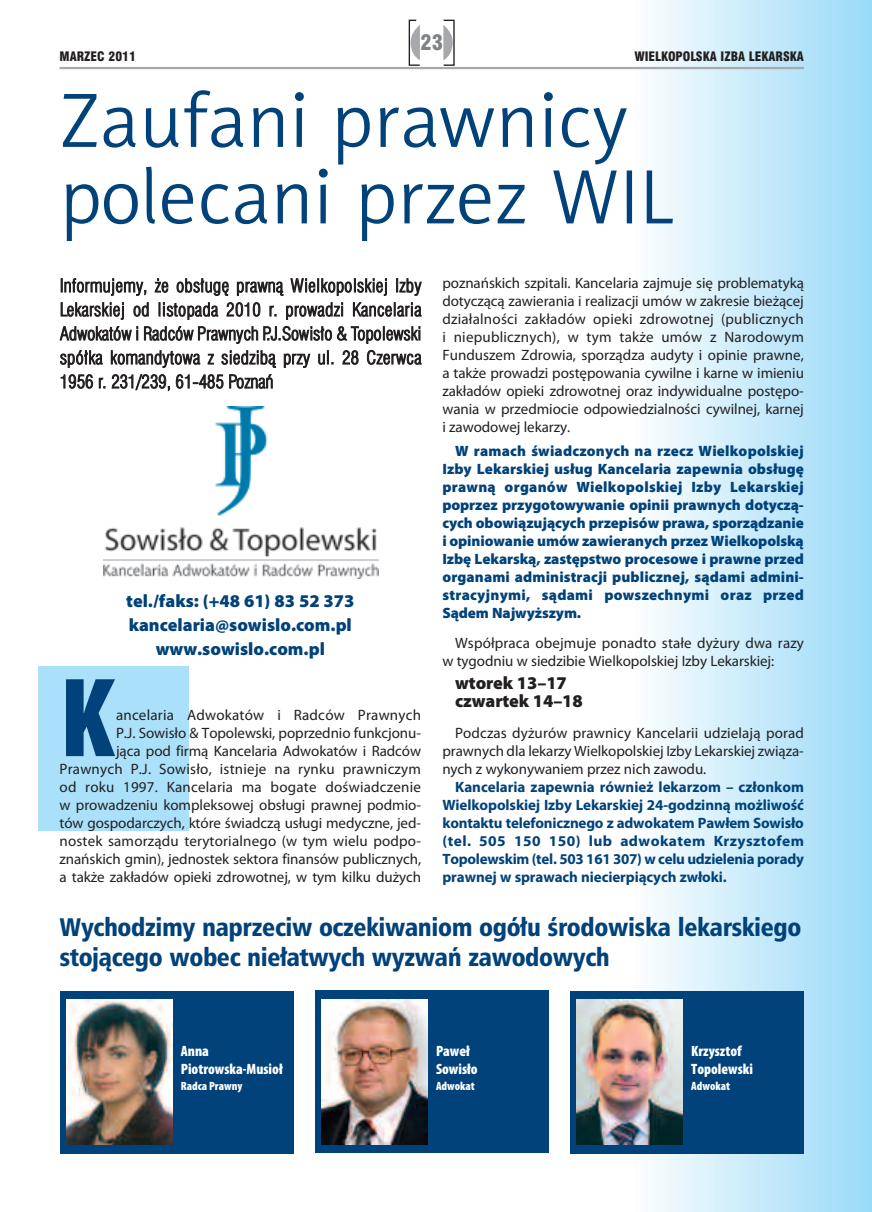
<style>
.page{position:relative;width:872px;height:1212px;background:#fff}
.page>*{position:absolute;margin:0;border:0;box-sizing:border-box;transform-origin:0 0}
.t1{font:900 condensed 114px "Myriad Pro";color:#004279}
.t2{font:78px/76.5px "Naomi Sans EFNTT Light";color:#004279}
.t3{font:25.5px/30px "Humnst 777 Blk Cn EU";letter-spacing:-.015em;color:#004279}
.t4{font:21px "Swis 721 Blk Cn EU";color:#808285}
.t5{font:18px/24px "Swis 721 Lt Cn EU";letter-spacing:.01em;color:#231f20;text-align:justify}
.t6{font:900 18px/24px "Myriad Pro";color:#004279;text-align:center}
.t7{font:900 18px/18px "Myriad Pro";letter-spacing:-.005em;color:#231f20}
.t8{font:15px/18px "Myriad Pro";letter-spacing:-.005em;color:#231f20;text-align:justify}
.t9{font:900 15px/18px "Myriad Pro";letter-spacing:.015em;color:#004279;text-align:justify}
.t10{font:700 15px/18px "Myriad Pro";letter-spacing:-.005em;color:#004279;text-align:justify}
.t11{font:900 condensed 15px/18px "Myriad Pro";color:#fff}
.t12{font:12.75px "Swis 721 Blk Cn EU";color:#231f20}
.t13{font:900 condensed 12px "Myriad Pro";color:#fff}
</style>
<div class="page">
<div style="left:631px;top:0;width:241px;height:1212px;background:linear-gradient(to right,#fefefe,#98daf8)"></div>
<div style="left:38px;top:667px;width:150px;height:164px;background:#aae0f9"></div>
<img style="left:104px;top:407px;width:274px;height:171px">
<div style="left:60px;top:991px;width:233px;height:162px;background:#004279"></div>
<img style="left:66px;top:1000px;width:106px;height:144px">
<div style="left:315px;top:991px;width:234px;height:162px;background:#004279"></div>
<img style="left:321px;top:999px;width:106px;height:145px">
<div style="left:570px;top:991px;width:234px;height:162px;background:#004279"></div>
<img style="left:576px;top:1000px;width:106px;height:144px">
<svg style="left:443px;top:25px;width:10px;height:35px"></svg>
<svg style="left:408px;top:19px;width:12px;height:47px"></svg>
<hr style="left:60px;top:67px;width:744px;height:2px;background:#a8a9ad">
<h3 class="t4" style="left:420px;top:30px;width:24px">23</h3>
<p class="t12" style="left:60px;top:48px;width:78px">MARZEC 2011</p>
<p class="t12" style="left:634px;top:48px;width:171px">WIELKOPOLSKA IZBA LEKARSKA</p>
<h2 class="t2" style="left:60px;top:82px;width:615px">Zaufani prawnicy polecani przez WIL</h2>
<p class="t5" style="left:60px;top:274px;width:363px">Informujemy, że obsługę prawną Wielkopolskiej Izby Lekarskiej od listopada 2010 r. prowadzi Kancelaria Adwokatów i Radców Prawnych P.J.Sowisło &amp; Topolewski spółka komandytowa z siedzibą przy ul. 28 Czerwca 1956 r. 231/239, 61-485 Poznań</p>
<p class="t6" style="left:126px;top:591px;width:230px">tel./faks: (+48 61) 83 52 373 kancelaria@sowislo.com.pl www.sowislo.com.pl</p>
<h1 class="t1" style="left:60px;top:678px;width:56px">K</h1>
<p class="t8" style="left:60px;top:707px;width:363px;text-align:right">ancelaria Adwokatów i Radców Prawnych<br>P.J. Sowisło &amp; Topolewski, poprzednio funkcjonu-<br>jąca pod firmą Kancelaria Adwokatów i Radców Prawnych P.J. Sowisło, istnieje na rynku prawniczym od roku 1997. Kancelaria ma bogate doświadczenie w prowadzeniu kompleksowej obsługi prawnej podmio&shy;tów gospodarczych, które świadczą usługi medyczne, jed&shy;nostek samorządu terytorialnego (w tym wielu podpo&shy;znańskich gmin), jednostek sektora finansów publicznych, a także zakładów opieki zdrowotnej, w tym kilku dużych</p>
<p class="t8" style="left:442px;top:275px;width:363px">poznańskich szpitali. Kancelaria zajmuje się problematyką dotyczącą zawierania i realizacji umów w zakresie bieżącej działalności zakładów opieki zdrowotnej (publicznych i niepublicznych), w tym także umów z Narodowym Funduszem Zdrowia, sporządza audyty i opinie prawne, a także prowadzi postępowania cywilne i karne w imieniu zakładów opieki zdrowotnej oraz indywidualne postępo&shy;wania w przedmiocie odpowiedzialności cywilnej, karnej i zawodowej lekarzy.</p>
<p class="t9" style="left:442px;top:443px;width:363px;text-indent:13px">W ramach świadczonych na rzecz Wielkopolskiej Izby Lekarskiej usług Kancelaria zapewnia obsługę prawną organów Wielkopolskiej Izby Lekarskiej poprzez przygotowywanie opinii prawnych dotyczą&shy;cych obowiązujących przepisów prawa, sporządzanie i opiniowanie umów zawieranych przez Wielkopolską Izbę Lekarską, zastępstwo procesowe i prawne przed organami administracji publicznej, sądami admini&shy;stracyjnymi, sądami powszechnymi oraz przed Sądem Najwyższym.</p>
<p class="t8" style="left:442px;top:635px;width:363px;text-indent:13px">Współpraca obejmuje ponadto stałe dyżury dwa razy w tygodniu w siedzibie Wielkopolskiej Izby Lekarskiej:</p>
<p class="t7" style="left:455px;top:675px;width:129px">wtorek 13–17 czwartek 14–18</p>
<p class="t8" style="left:442px;top:725px;width:363px;text-indent:13px">Podczas dyżurów prawnicy Kancelarii udzielają porad prawnych dla lekarzy Wielkopolskiej Izby Lekarskiej związa&shy;nych z wykonywaniem przez nich zawodu.</p>
<p class="t10" style="left:442px;top:779px;width:363px;text-indent:13px">Kancelaria zapewnia również lekarzom – członkom Wielkopolskiej Izby Lekarskiej 24-godzinną możliwość kontaktu telefonicznego z adwokatem Pawłem Sowisło (tel. 505 150 150) lub adwokatem Krzysztofem Topolewskim (tel. 503 161 307) w celu udzielenia porady prawnej w sprawach niecierpiących zwłoki.</p>
<h3 class="t3" style="left:60px;top:912px;width:743px">Wychodzimy naprzeciw oczekiwaniom ogółu środowiska lekarskiego stojącego wobec niełatwych wyzwań zawodowych</h3>
<p class="t11" style="left:181px;top:1043px;width:103px">Anna<br>Piotrowska-Musioł</p>
<p class="t13" style="left:181px;top:1082px;width:63px">Radca Prawny</p>
<p class="t11" style="left:436px;top:1043px;width:43px">Paweł<br>Sowisło</p>
<p class="t13" style="left:436px;top:1081px;width:40px">Adwokat</p>
<p class="t11" style="left:691px;top:1043px;width:63px">Krzysztof<br>Topolewski</p>
<p class="t13" style="left:691px;top:1082px;width:40px">Adwokat</p>
</div>
